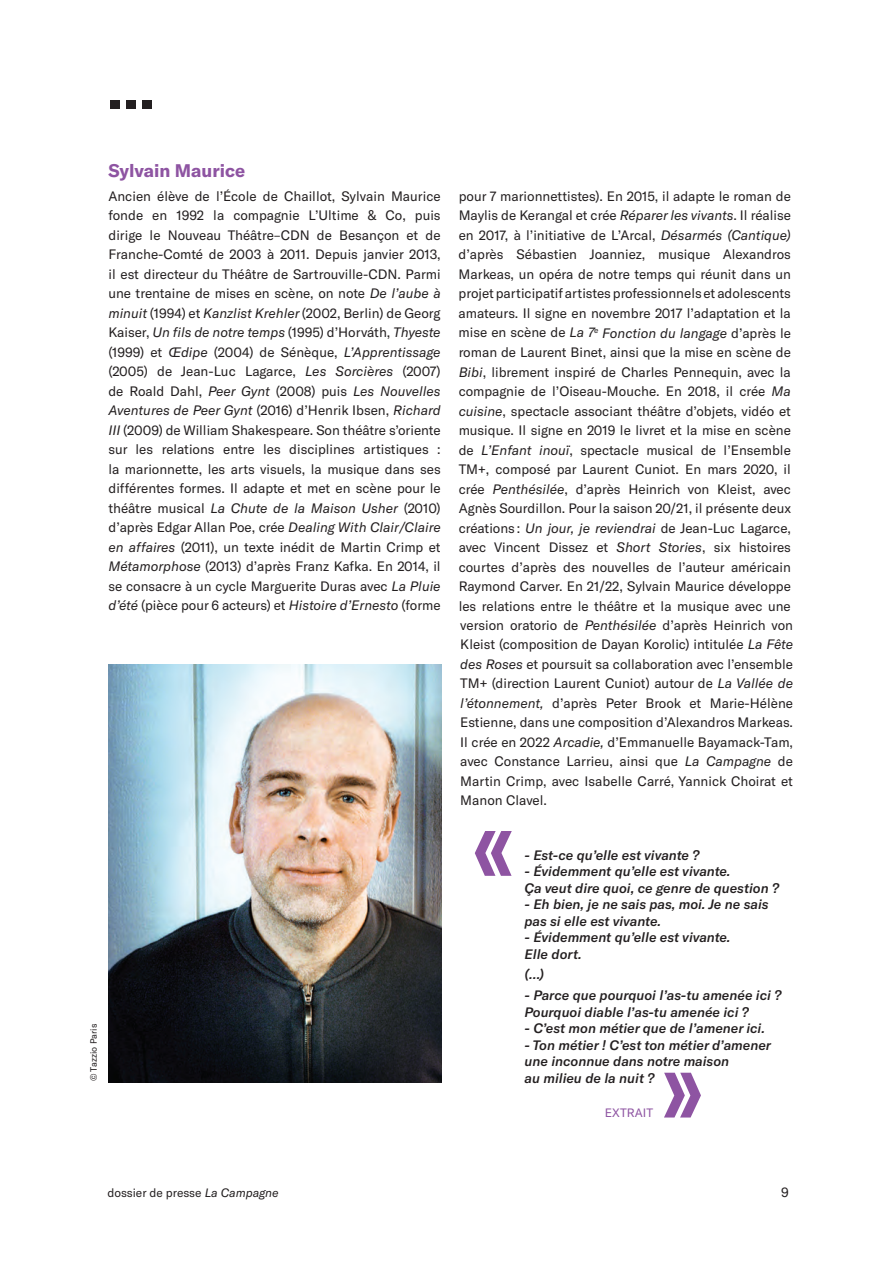
<style>
.page{position:relative;width:893px;height:1263px;background:#fff}
.page>*{position:absolute;margin:0;border:0;box-sizing:border-box;transform-origin:0 0}
.t1{font:900 108px "GT America";color:#8e54a2;scale:.59 1}
.t2{font:700 54px "GT America";color:#231f20}
.t3{font:700 18px "GT America";color:#8e54a2}
.t4{font:13.5px/19.5px "GT America";color:#231f20;text-align:justify}
.t5{font:italic 500 13.5px/16.5px "GT America";color:#231f20}
.t6{font:12px "GT America";color:#231f20}
.t7{font:12px "GT America";color:#8e54a2}
.t8{font:9px "GT America";color:#231f20}
.s1{font-style:italic}
</style>
<div class="page">
<img style="left:108px;top:664px;width:333px;height:419px">
<h2 class="t2" style="left:107px;top:56px;width:49px">...</h2>
<p class="t8" style="left:88px;top:1081px;width:59px;rotate:-90deg">© Tazzio Paris</p>
<h3 class="t3" style="left:108px;top:159px;width:138px">Sylvain Maurice</h3>
<p class="t4" style="left:108px;top:186px;width:334px">Ancien élève de l’École de Chaillot, Sylvain Maurice fonde en 1992 la compagnie L’Ultime &amp; Co, puis dirige le Nouveau Théâtre–CDN de Besançon et de Franche-Comté de 2003 à 2011. Depuis janvier 2013, il est directeur du Théâtre de Sartrouville-CDN. Parmi une trentaine de mises en scène, on note <span class="s1">De l’aube à minuit</span> (1994) et <span class="s1">Kanzlist Krehler</span> (2002, Berlin) de Georg Kaiser, <span class="s1">Un fils de notre temps</span> (1995) d’Horváth, <span class="s1">Thyeste </span>(1999) et <span class="s1">Œdipe</span> (2004) de Sénèque, <span class="s1">L’Apprentissage </span>(2005) de Jean-Luc Lagarce, <span class="s1">Les Sorcières</span> (2007) de Roald Dahl, <span class="s1">Peer Gynt</span> (2008) puis <span class="s1">Les Nouvelles Aventures de Peer Gynt</span> (2016) d’Henrik I bsen, <span class="s1">Richard III</span> (2009) de William Shakespeare. Son théâtre s’oriente sur les relations entre les disciplines artistiques : la marionnette, les arts visuels, la musique dans ses différentes formes. I l adapte et met en scène pour le théâtre musical <span class="s1">La Chute de la Maison Usher</span> (2010) d’après Edgar Allan Poe, crée <span class="s1">Dealing With Clair/Claire en affaires</span> (2011), un texte inédit de Martin Crimp et <span class="s1">Métamorphose</span> (2013) d’après Franz Kafka. En 2014, il se consacre à un cycle Marguerite Duras avec <span class="s1">La Pluie d’été</span> (pièce pour 6 acteurs) et <span class="s1">Histoire d’Ernesto</span> (forme</p>
<p class="t4" style="left:459px;top:186px;width:334px">pour 7 marionnettistes). En 2015, il adapte le roman de Maylis de Kerangal et crée <span class="s1">Réparer les vivants</span>. I l réalise en 2017, à l’initiative de L’Arcal, <span class="s1">Désarmés (Cantique) </span>d’après Sébastien Joanniez, musique Alexandros Markeas, un opéra de notre temps qui réunit dans un projet participatif artistes professionnels et adolescents amateurs. I l signe en novembre 2017 l’adaptation et la mise en scène de <span class="s1">La 7</span><sup>e</sup> <span class="s1">Fonction du langage</span> d’après le roman de Laurent Binet, ainsi que la mise en scène de <span class="s1">Bibi</span>, librement inspiré de Charles Pennequin, avec la compagnie de l’Oiseau-Mouche. En 2018, il crée <span class="s1">Ma cuisine</span>, spectacle associant théâtre d’objets, vidéo et musique. I l signe en 2019 le livret et la mise en scène de <span class="s1">L’Enfant inouï</span>, spectacle musical de l’Ensemble TM+, composé par Laurent Cuniot. En mars 2020, il crée <span class="s1">Penthésilée</span>, d’après Heinrich von Kleist, avec Agnès Sourdillon. Pour la saison 20/21, il présente deux créations : <span class="s1">Un jour, je reviendrai</span> de Jean-Luc Lagarce, avec Vincent Dissez et <span class="s1">Short Stories</span>, six histoires courtes d’après des nouvelles de l’auteur américain Raymond Carver. En 21/22, Sylvain Maurice développe les relations entre le théâtre et la musique avec une</p>
<p class="t4" style="left:460px;top:615px;width:334px">version oratorio de <span class="s1">Penthésilée</span> d’après Heinrich von Kleist (composition de Dayan Korolic) intitulée <span class="s1">La Fête des Roses</span> et poursuit sa collaboration avec l’ensemble TM+ (direction Laurent Cuniot) autour de <span class="s1">La Vallée de l’étonnement,</span> d’après Peter Brook et Marie-Hélène Estienne, dans une composition d’Alexandros Markeas.<br>I l crée en 2022 <span class="s1">Arcadie,</span> d’Emmanuelle Bayamack-Tam, avec Constance Larrieu, ainsi que <span class="s1">La Campagne</span> de Martin Crimp, avec Isabelle Carré, Yannick Choirat et Manon Clavel.</p>
<h1 class="t1" style="left:474px;top:775px;width:67px">«</h1>
<p class="t5" style="left:524px;top:846px;width:176px">- Est-ce qu’elle est vivante ?</p>
<p class="t5" style="left:524px;top:863px;width:256px">- Évidemment qu’elle est vivante.<br>Ça veut dire quoi, ce genre de question ?</p>
<p class="t5" style="left:524px;top:896px;width:246px">- Eh bien, je ne sais pas, moi. Je ne sais pas si elle est vivante.</p>
<p class="t5" style="left:524px;top:929px;width:208px">- Évidemment qu’elle est vivante.<br>Elle dort.</p>
<p class="t5" style="left:524px;top:966px;width:21px">(…)</p>
<p class="t5" style="left:524px;top:987px;width:258px">- Parce que pourquoi l’as-tu amenée ici ?<br>Pourquoi diable l’as-tu amenée ici ?</p>
<p class="t5" style="left:524px;top:1020px;width:242px">- C’est mon métier que de l’amener ici.</p>
<p class="t5" style="left:524px;top:1036px;width:248px">- Ton métier ! C’est ton métier d’amener une inconnue dans notre maison<br>au milieu de la nuit ?</p>
<h1 class="t1" style="left:702px;top:1173px;width:67px;rotate:-180deg">«</h1>
<p class="t7" style="left:605px;top:1105px;width:50px">extrait</p>
<p class="t6" style="left:107px;top:1186px;width:173px">dossier de presse <span class="s1">La Campagne</span></p>
<p class="t4" style="left:781px;top:1182px;width:9px">9</p>
</div>
